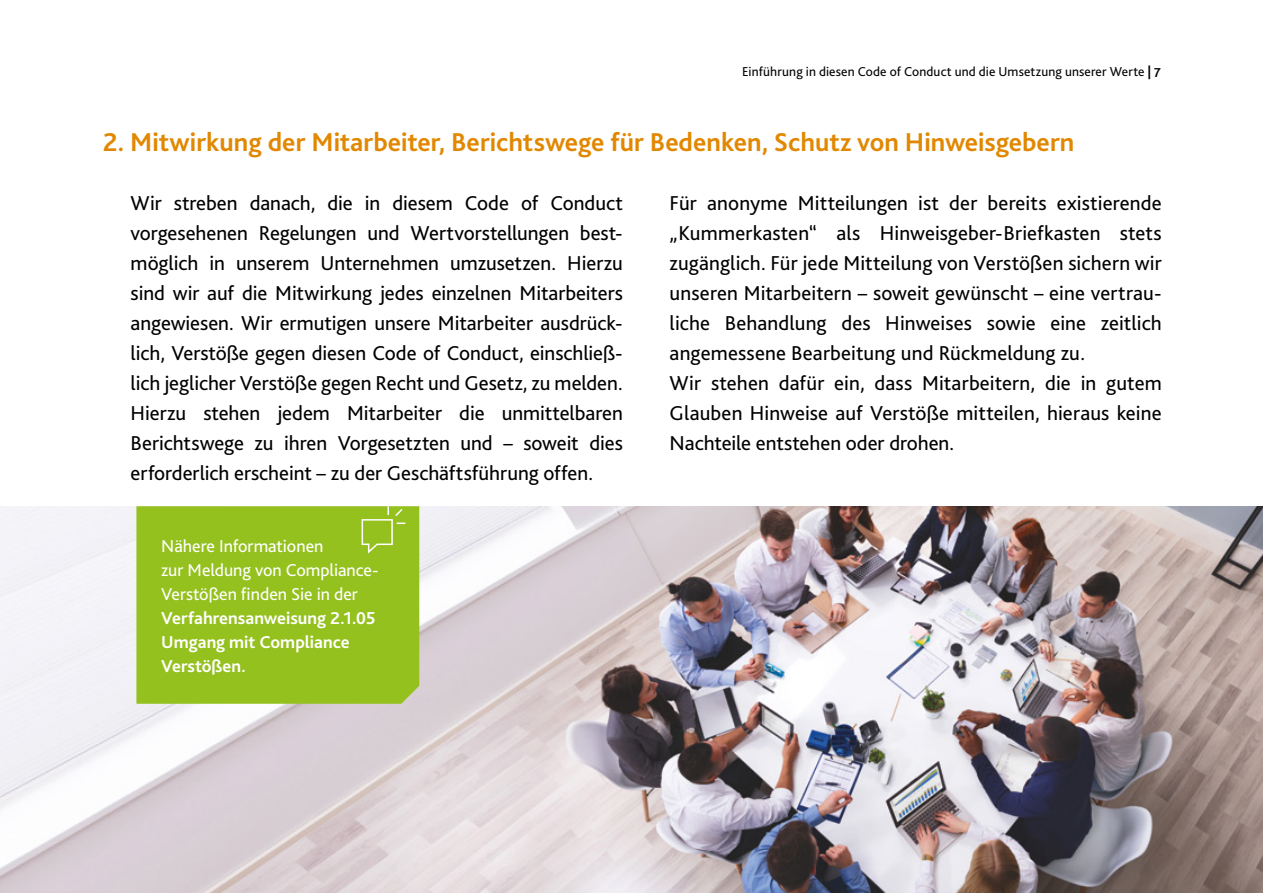
<style>
.page{position:relative;width:1263px;height:893px;background:#fff}
.page>*{position:absolute;margin:0;border:0;box-sizing:border-box;transform-origin:0 0}
.t1{font:700 27px "Bliss 2";color:#e18800}
.t2{font:21px/30px "Bliss 2";letter-spacing:.005em;color:#000;text-align:justify}
.t3{font:18px/24px "Bliss 2";color:#fff}
.t4{font:700 18px/24px "Bliss 2";color:#fff}
.t5{font:13.5px "Bliss 2";letter-spacing:.01em;color:#000}
.s1{font-weight:700}
</style>
<div class="page">
<img style="left:0;top:506px;width:1263px;height:387px">
<div style="left:136px;top:506px;width:283px;height:198px;background:#95c11f"></div>
<svg style="left:361px;top:506px;width:44px;height:49px"></svg>
<p class="t5" style="left:742px;top:63px;width:420px">Einführung in diesen Code of Conduct und die Umsetzung unserer Werte <span class="s1">| 7</span></p>
<p class="t1" style="left:103px;top:125px;width:973px">2. Mitwirkung der Mitarbeiter, Berichtswege für Bedenken, Schutz von Hinweisgebern</p>
<p class="t2" style="left:131px;top:188px;width:494px">Wir streben danach, die in diesem Code of Conduct vorgesehenen Regelungen und Wertvorstellungen best&shy;möglich in unserem Unternehmen umzusetzen. Hierzu sind wir auf die Mitwirkung jedes einzelnen Mitarbeiters angewiesen. Wir ermutigen unsere Mitarbeiter ausdrück&shy;lich, Verstöße gegen diesen Code of Conduct, einschließ&shy;lich jeglicher Verstöße gegen Recht und Gesetz, zu melden.<br>Hierzu stehen jedem Mitarbeiter die unmittelbaren Berichtswege zu ihren Vorgesetzten und – soweit dies erforderlich erscheint – zu der Geschäftsführung offen.</p>
<p class="t2" style="left:670px;top:188px;width:494px;text-align:left">Für anonyme Mitteilungen ist der bereits existierende „Kummerkasten“ als Hinweisgeber-Briefkasten stets zugänglich. Für jede Mitteilung von Verstößen sichern wir unseren Mitarbeitern – soweit gewünscht – eine vertrau&shy;liche Behandlung des Hinweises sowie eine zeitlich angemessene Bearbeitung und Rückmeldung zu.<br>Wir stehen dafür ein, dass Mitarbeitern, die in gutem Glauben Hinweise auf Verstöße mitteilen, hieraus keine Nachteile entstehen oder drohen.</p>
<p class="t3" style="left:161px;top:534px;width:217px">Nähere Informationen<br>zur Meldung von Compliance-<br>Verstößen finden Sie in der</p>
<p class="t4" style="left:161px;top:606px;width:216px">Verfahrensanweisung 2.1.05<br>Umgang mit Compliance<br>Verstößen.</p>
</div>
